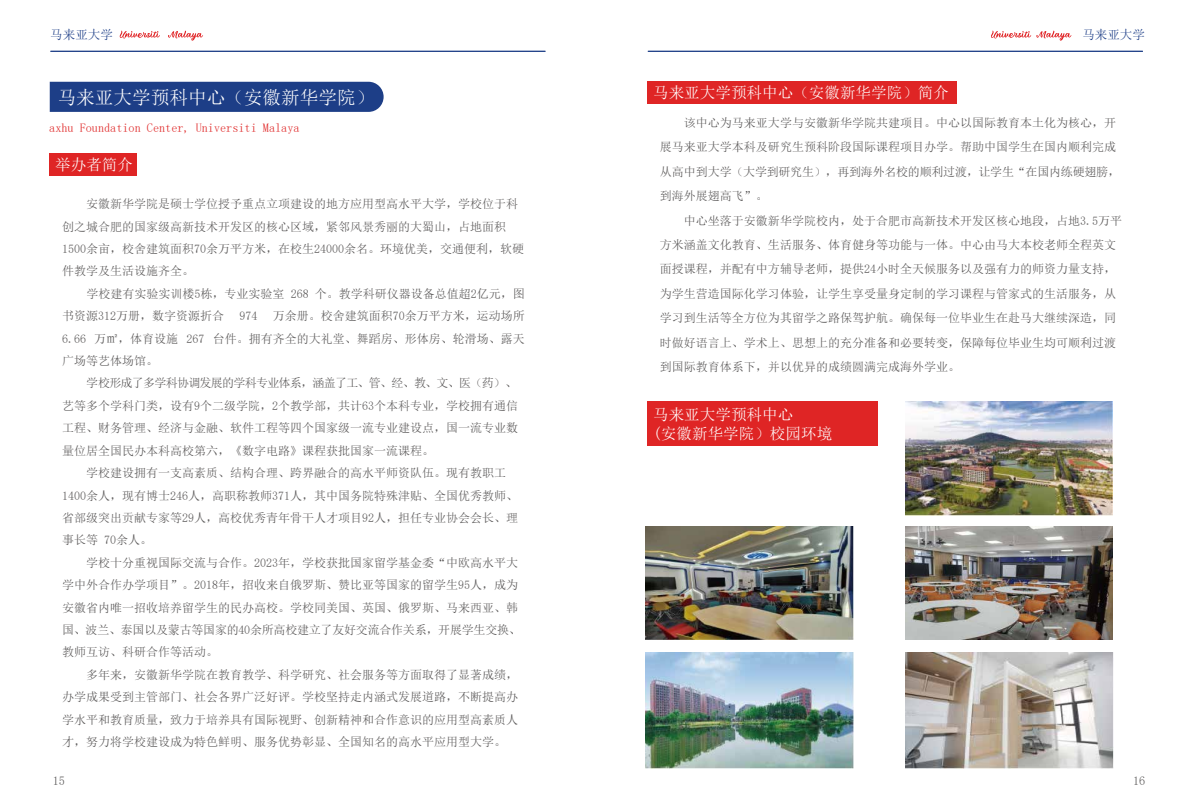
<style>
.page{position:relative;width:1191px;height:808px;background:#fff}
.page>*{position:absolute;margin:0;border:0;box-sizing:border-box;transform-origin:0 0}
.t1{font:18.6px "Alibaba Pu Hui Ti M G Bpc EUC H";color:#fff}
.t2{font:15.6px/18.7px "Alibaba Pu Hui Ti M G Bpc EUC H";color:#fff}
.t3{font:12.5px "Alibaba Pu Hui Ti M G Bpc EUC H";color:#1d3e87}
.t4{font:12.2px "Alibaba Pu Hui Ti R G Bpc EUC H";color:#df2525}
.t5{font:12.2px "Alibaba Pu Hui Ti R G Bpc EUC H";color:#595757}
.t6{font:12px/22.4px "Alibaba Pu Hui Ti R G Bpc EUC H";color:#595757}
</style>
<div class="page">
<svg style="left:120px;top:31px;width:40px;height:7px"></svg>
<svg style="left:168px;top:31px;width:35px;height:10px"></svg>
<hr style="left:50px;top:51px;width:495px;height:1px;background:#1d3e87">
<svg style="left:991px;top:31px;width:80px;height:10px"></svg>
<hr style="left:647px;top:51px;width:495px;height:1px;background:#1d3e87">
<hr style="left:648px;top:51px;width:495px;height:1px;background:#1d3e87">
<div style="left:50px;top:82px;width:333px;height:30px;background:#1d3e87"></div>
<div style="left:50px;top:153px;width:87px;height:23px;background:#df2525"></div>
<div style="left:647px;top:82px;width:310px;height:22px;background:#df2525"></div>
<div style="left:647px;top:402px;width:231px;height:44px;background:#df2525"></div>
<img style="left:905px;top:402px;width:207px;height:113px">
<img style="left:646px;top:526px;width:207px;height:113px">
<img style="left:905px;top:526px;width:207px;height:113px">
<img style="left:645px;top:653px;width:208px;height:115px">
<img style="left:905px;top:653px;width:209px;height:115px">
<p class="t3" style="left:50px;top:28px;width:64px">马来亚大学</p>
<p class="t3" style="left:1082px;top:28px;width:64px">马来亚大学</p>
<h1 class="t1" style="left:58px;top:88px;width:318px">马来亚大学预科中心（安徽新华学院）</h1>
<p class="t4" style="left:49px;top:121px;width:252px">axhu Foundation Center, Universiti Malaya</p>
<p class="t2" style="left:55px;top:155px;width:79px">举办者简介</p>
<p class="t6" style="left:62px;top:193px;width:463px;text-indent:24px">安徽新华学院是硕士学位授予重点立项建设的地方应用型高水平大学，学校位于科创之城合肥的国家级高新技术开发区的核心区域，紧邻风景秀丽的大蜀山，占地面积1500余亩，校舍建筑面积70余万平方米，在校生24000余名。环境优美，交通便利，软硬件教学及生活设施齐全。</p>
<p class="t6" style="left:62px;top:282px;width:464px;text-indent:24px">学校建有实验实训楼5栋，专业实验室 268 个。教学科研仪器设备总值超2亿元，图书资源312万册，数字资源折合</p>
<p class="t6" style="left:62px;top:305px;width:464px;text-align:justify;text-indent:211px">万余册。校舍建筑面积70余万平方米，运动场所6.66 万㎡，体育设施 267 台件。拥有齐全的大礼堂、舞蹈房、形体房、轮滑场、露天广场等艺体场馆。</p>
<p class="t6" style="left:62px;top:372px;width:457px;text-align:justify;text-indent:24px">学校形成了多学科协调发展的学科专业体系，涵盖了工、管、经、教、文、医（药）、艺等多个学科门类，设有9个二级学院，2个教学部，共计63个本科专业，学校拥有通信工程、财务管理、经济与金融、软件工程等四个国家级一流专业建设点，国一流专业数量位居全国民办本科高校第六，《数字电路》课程获批国家一流课程。</p>
<p class="t6" style="left:62px;top:462px;width:457px;text-indent:24px">学校建设拥有一支高素质、结构合理、跨界融合的高水平师资队伍。现有教职工1400余人，现有博士246人，高职称教师371人，其中国务院特殊津贴、全国优秀教师、省部级突出贡献专家等29人，高校优秀青年骨干人才项目92人，担任专业协会会长、理事长等 70余人。</p>
<p class="t6" style="left:62px;top:551px;width:460px;text-indent:24px">学校十分重视国际交流与合作。2023年，学校获批国家留学基金委“中欧高水平大学中外合作办学项目”。2018年，招收来自俄罗斯、赞比亚等国家的留学生95人，成为安徽省内唯一招收培养留学生的民办高校。学校同美国、英国、俄罗斯、马来西亚、韩国、波兰、泰国以及蒙古等国家的40余所高校建立了友好交流合作关系，开展学生交换、教师互访、科研合作等活动。</p>
<p class="t6" style="left:62px;top:663px;width:457px;text-align:justify;text-indent:24px">多年来，安徽新华学院在教育教学、科学研究、社会服务等方面取得了显著成绩，办学成果受到主管部门、社会各界广泛好评。学校坚持走内涵式发展道路，不断提高办学水平和教育质量，致力于培养具有国际视野、创新精神和合作意识的应用型高素质人才，努力将学校建设成为特色鲜明、服务优势彰显、全国知名的高水平应用型大学。</p>
<p class="t6" style="left:239px;top:305px;width:19px">974</p>
<p class="t2" style="left:653px;top:83px;width:297px">马来亚大学预科中心（安徽新华学院）简介</p>
<p class="t6" style="left:660px;top:110px;width:462px;line-height:24.4px;text-indent:24px">该中心为马来亚大学与安徽新华学院共建项目。中心以国际教育本土化为核心，开展马来亚大学本科及研究生预科阶段国际课程项目办学。帮助中国学生在国内顺利完成从高中到大学（大学到研究生），再到海外名校的顺利过渡，让学生“在国内练硬翅膀，到海外展翅高飞”。</p>
<p class="t6" style="left:660px;top:208px;width:463px;line-height:24.4px;text-indent:24px">中心坐落于安徽新华学院校内，处于合肥市高新技术开发区核心地段，占地3.5万平方米涵盖文化教育、生活服务、体育健身等功能与一体。中心由马大本校老师全程英文面授课程，并配有中方辅导老师，提供24小时全天候服务以及强有力的师资力量支持，为学生营造国际化学习体验，让学生享受量身定制的学习课程与管家式的生活服务，从学习到生活等全方位为其留学之路保驾护航。确保每一位毕业生在赴马大继续深造，同时做好语言上、学术上、思想上的充分准备和必要转变，保障每位毕业生均可顺利过渡到国际教育体系下，并以优异的成绩圆满完成海外学业。</p>
<p class="t2" style="left:653px;top:405px;width:181px">马来亚大学预科中心<br>(安徽新华学院）校园环境</p>
<p class="t5" style="left:53px;top:775px;width:14px">15</p>
<p class="t5" style="left:1133px;top:775px;width:14px">16</p>
</div>
